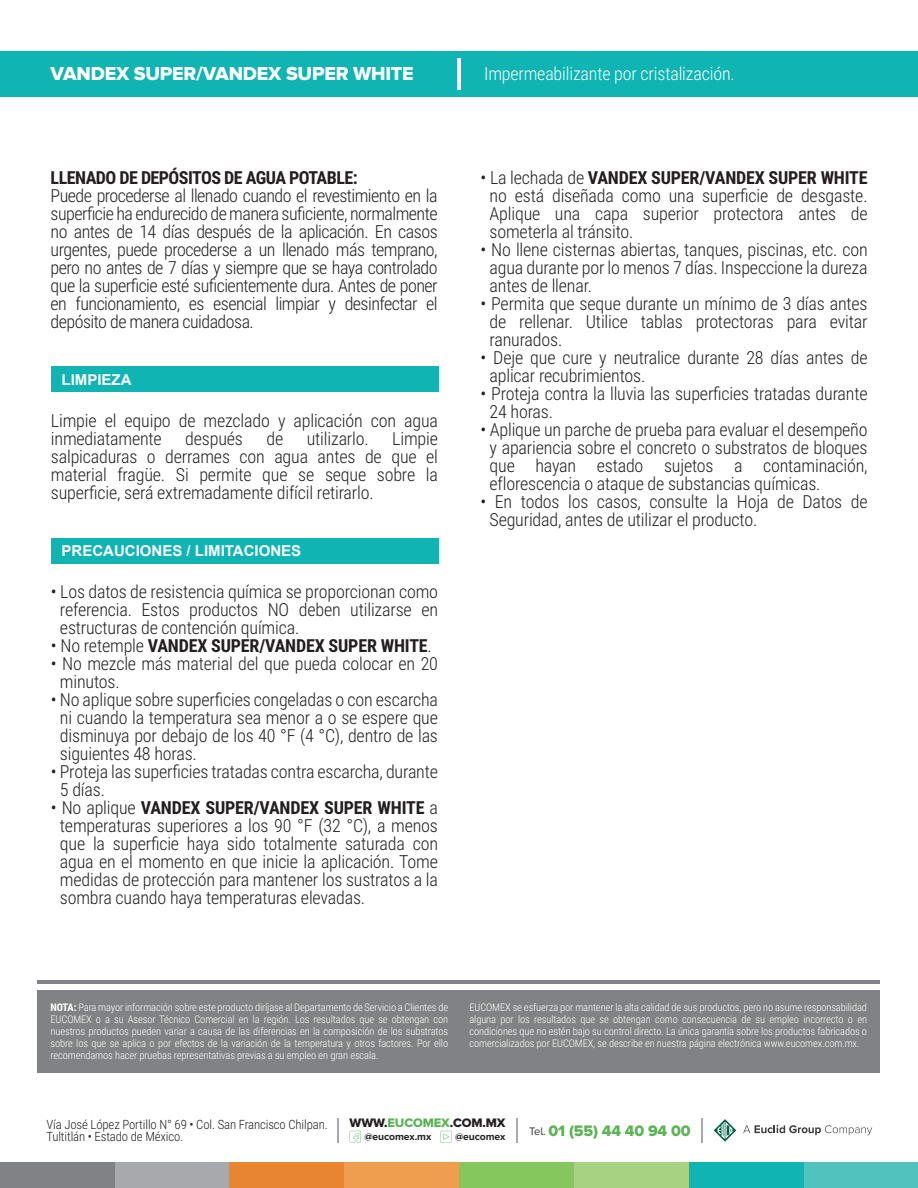
<style>
.page{position:relative;width:918px;height:1188px;background:#fff}
.page>*{position:absolute;margin:0;border:0;box-sizing:border-box;transform-origin:0 0}
.t1{font:19.5px "Proxima Nova A Extrabld";letter-spacing:-.01em;color:#fff}
.t2{font:300 18px/18px "Roboto Condensed";letter-spacing:-.01em;color:#231f20;text-align:justify}
.t3{font:700 18px "Roboto Condensed";letter-spacing:-.01em;color:#231f20}
.t4{font:300 18px "Roboto Condensed";letter-spacing:-.01em;color:#fff}
.t5{font:700 18px "Roboto Condensed";letter-spacing:-.03em;color:#231f20}
.t6{font:15.75px "Proxima Nova A Extrabld";letter-spacing:-.01em;color:#5ab453}
.t7{font:700 15px "Arial";color:#fff}
.t8{font:300 12.75px/12.8px "Roboto Condensed";letter-spacing:-.01em;color:#231f20}
.t9{font:12.75px "Proxima Nova A Extrabld";letter-spacing:-.01em;color:#231f20}
.t10{font:300 10.5px/12px "Roboto Condensed";letter-spacing:-.01em;color:#fff;text-align:justify}
.t11{font:700 10.35px "Proxima Nova A";letter-spacing:-.01em;color:#231f20}
.s1{font-weight:300}
.s2{font-weight:700}
.s3{color:#5ab453}
.s4{font-family:"Proxima Nova A";font-size:11.25px;color:#333739}
</style>
<div class="page">
<div style="left:51px;top:367px;width:387px;height:25px;background:#10b5b3"></div>
<div style="left:0;top:51px;width:918px;height:45px;background:#10b5b3"></div>
<hr style="left:457px;top:58px;width:3px;height:31px;background:#fff">
<div style="left:51px;top:538px;width:387px;height:25px;background:#10b5b3"></div>
<div style="left:37px;top:990px;width:843px;height:82px;background:#808285"></div>
<hr style="left:37px;top:980px;width:843px;height:3px;background:#808285">
<div style="left:804px;top:1162px;width:114px;height:26px;background:#52c2bf"></div>
<div style="left:689px;top:1162px;width:115px;height:26px;background:#10b5b3"></div>
<div style="left:574px;top:1162px;width:115px;height:26px;background:#a6d281"></div>
<div style="left:459px;top:1162px;width:115px;height:26px;background:#85c65d"></div>
<div style="left:344px;top:1162px;width:115px;height:26px;background:#ee9e4e"></div>
<div style="left:229px;top:1162px;width:115px;height:26px;background:#e88530"></div>
<div style="left:114px;top:1162px;width:115px;height:26px;background:#a8a9ad"></div>
<div style="left:0;top:1162px;width:114px;height:26px;background:#808285"></div>
<svg style="left:714px;top:1119px;width:22px;height:23px"></svg>
<svg style="left:743px;top:1125px;width:129px;height:10px"></svg>
<svg style="left:440px;top:1131px;width:12px;height:12px"></svg>
<svg style="left:350px;top:1131px;width:11px;height:12px"></svg>
<hr style="left:701px;top:1118px;width:2px;height:25px;background:#a8a9ad">
<hr style="left:516px;top:1118px;width:2px;height:25px;background:#a8a9ad">
<svg style="left:337px;top:1118px;width:1px;height:25px"></svg>
<p class="t1" style="left:51px;top:62px;width:365px">VANDEX SUPER/VANDEX SUPER WHITE</p>
<p class="t4" style="left:484px;top:61px;width:252px">Impermeabilizante por cristalización.</p>
<p class="t5" style="left:51px;top:165px;width:309px">LLENADO DE DEPÓSITOS DE AGUA POTABLE:</p>
<p class="t2" style="left:51px;top:186px;width:389px">Puede procederse al llenado cuando el revestimiento en la superficie ha endurecido de manera suficiente, normalmente no antes de 14 días después de la aplicación. En casos urgentes, puede procederse a un llenado más temprano, pero no antes de 7 días y siempre que se haya controlado que la superficie esté suficientemente dura. Antes de poner en funcionamiento, es esencial limpiar y desinfectar el depósito de manera cuidadosa.</p>
<p class="t7" style="left:62px;top:369px;width:72px">LIMPIEZA</p>
<p class="t2" style="left:51px;top:411px;width:389px">Limpie el equipo de mezclado y aplicación con agua inmediatamente</p>
<p class="t2" style="left:185px;top:429px;width:59px">después</p>
<p class="t2" style="left:266px;top:429px;width:18px">de</p>
<p class="t2" style="left:307px;top:429px;width:63px">utilizarlo.</p>
<p class="t2" style="left:51px;top:429px;width:389px;text-indent:341px">Limpie salpicaduras o derrames con agua antes de que el material fragüe. Si permite que se seque sobre la superficie, será extremadamente difícil retirarlo.</p>
<p class="t7" style="left:62px;top:541px;width:241px">PRECAUCIONES / LIMITACIONES</p>
<p class="t2" style="left:60px;top:582px;width:380px;text-indent:-9px">• Los datos de resistencia química se proporcionan como referencia. Estos productos NO deben utilizarse en estructuras de contención química.</p>
<p class="t3" style="left:51px;top:633px;width:382px"><span class="s1">• No retemple</span> VANDEX SUPER/VANDEX SUPER WHITE<span class="s1">.</span></p>
<p class="t2" style="left:60px;top:654px;width:380px;text-indent:-9px">• No mezcle más material del que pueda colocar en 20 minutos.</p>
<p class="t2" style="left:60px;top:690px;width:380px;text-indent:-9px">• No aplique sobre superficies congeladas o con escarcha ni cuando la temperatura sea menor a o se espere que disminuya por debajo de los 40 °F (4 °C), dentro de las siguientes 48 horas.</p>
<p class="t2" style="left:60px;top:762px;width:380px;text-indent:-9px">• Proteja las superficies tratadas contra escarcha, durante<br>5 días.</p>
<p class="t2" style="left:60px;top:798px;width:380px;text-indent:-9px">• No aplique <span class="s2">VANDEX SUPER/VANDEX SUPER WHITE</span> a temperaturas superiores a los 90 °F (32 °C), a menos que la superficie haya sido totalmente saturada con agua en el momento en que inicie la aplicación. Tome medidas de protección para mantener los sustratos a la sombra cuando haya temperaturas elevadas.</p>
<p class="t2" style="left:490px;top:168px;width:380px;text-indent:-9px">• La lechada de <span class="s2">VANDEX SUPER/VANDEX SUPER WHITE </span>no está diseñada como una superficie de desgaste.<br>Aplique una capa superior protectora antes de someterla al tránsito.</p>
<p class="t2" style="left:490px;top:240px;width:380px;text-indent:-9px">• No llene cisternas abiertas, tanques, piscinas, etc. con agua durante por lo menos 7 días. Inspeccione la dureza antes de llenar.</p>
<p class="t2" style="left:490px;top:294px;width:380px;text-indent:-9px">• Permita que seque durante un mínimo de 3 días antes de rellenar. Utilice tablas protectoras para evitar ranurados.</p>
<p class="t2" style="left:490px;top:348px;width:380px;text-indent:-9px">• Deje que cure y neutralice durante 28 días antes de aplicar recubrimientos.</p>
<p class="t2" style="left:490px;top:384px;width:380px;text-indent:-9px">• Proteja contra la lluvia las superficies tratadas durante<br>24 horas.</p>
<p class="t2" style="left:490px;top:420px;width:380px;text-indent:-9px">• Aplique un parche de prueba para evaluar el desempeño y apariencia sobre el concreto o substratos de bloques que hayan estado sujetos a contaminación, eflorescencia o ataque de substancias químicas.</p>
<p class="t2" style="left:490px;top:492px;width:380px;text-indent:-9px">• En todos los casos, consulte la Hoja de Datos de<br>Seguridad, antes de utilizar el producto.</p>
<p class="t10" style="left:51px;top:1001px;width:399px"><span class="s2">NOTA:</span> Para mayor información sobre este producto diríjase al Departamento de Servicio a Clientes de EUCOMEX o a su Asesor Técnico Comercial en la región. Los resultados que se obtengan con nuestros productos pueden variar a causa de las diferencias en la composición de los substratos sobre los que se aplica o por efectos de la variación de la temperatura y otros factores. Por ello recomendamos hacer pruebas representativas previas a su empleo en gran escala.</p>
<p class="t10" style="left:469px;top:1001px;width:399px">EUCOMEX se esfuerza por mantener la alta calidad de sus productos, pero no asume responsabilidad alguna por los resultados que se obtengan como consecuencia de su empleo incorrecto o en condiciones que no estén bajo su control directo. La única garantía sobre los productos fabricados o comercializados por EUCOMEX, se describe en nuestra página electrónica www.eucomex.com.mx.</p>
<p class="t9" style="left:350px;top:1115px;width:157px">WWW.<span class="s3">EUCOMEX</span>.COM.MX</p>
<p class="t11" style="left:364px;top:1131px;width:68px">@eucomex.mx</p>
<p class="t11" style="left:455px;top:1131px;width:52px">@eucomex</p>
<p class="t8" style="left:46px;top:1117px;width:283px">Vía José López Portillo N° 69 • Col. San Francisco Chilpan.<br>Tultitlán • Estado de México.</p>
<p class="t6" style="left:529px;top:1121px;width:163px"><span class="s4">Tel.</span> 01 (55) 44 40 94 00</p>
</div>
